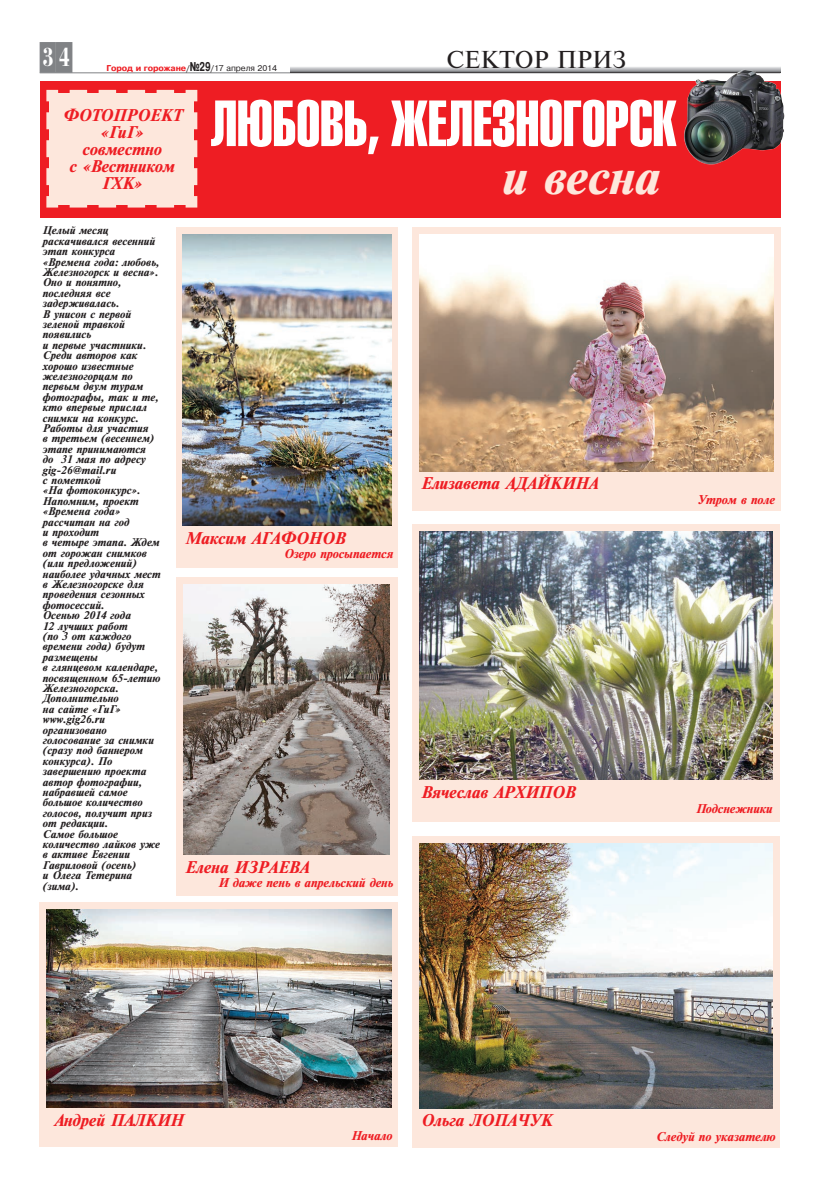
<style>
.page{position:relative;width:820px;height:1191px;background:#fff}
.page>*{position:absolute;margin:0;border:0;box-sizing:border-box;transform-origin:0 0}
.t1{font:64px "Helios Extra Compressed";color:#fff}
.t2{font:italic 700 47px "Times ET";color:#fde7dc}
.t3{font:27.6px "Bodoni Cameo CTT";color:#808285;scale:1.05 1}
.t4{font:23px "Times ET";color:#231f20}
.t5{font:italic 700 16px/17px "Times ET";letter-spacing:-.01em;color:#ee1d23;text-align:center}
.t6{font:italic 700 12px "Times ET";letter-spacing:-.01em;color:#ee1d23}
.t7{font:italic 700 10.5px/10.4px "Times ET";color:#231f20}
.t8{font:700 8px "Pragmatica";letter-spacing:-.01em;color:#ee1d23}
.s1{font-weight:400;color:#231f20}
.s2{font-size:12px;color:#231f20}
</style>
<div class="page">
<hr style="left:40px;top:72px;width:740px;height:1px;background:#808285">
<div style="left:176px;top:227px;width:222px;height:341px;background:#fde7dc"></div>
<div style="left:176px;top:577px;width:222px;height:318px;background:#fde7dc"></div>
<div style="left:40px;top:902px;width:358px;height:244px;background:#fde7dc"></div>
<div style="left:412px;top:835px;width:368px;height:312px;background:#fde7dc"></div>
<div style="left:412px;top:524px;width:368px;height:298px;background:#fde7dc"></div>
<div style="left:412px;top:228px;width:368px;height:283px;background:#fde7dc"></div>
<div style="left:40px;top:81px;width:739px;height:136px;background:#ee1d23"></div>
<div style="left:46px;top:89px;width:152px;height:119px;background:#fde7dc"></div>
<img style="left:679px;top:66px;width:106px;height:103px">
<svg style="left:541px;top:217px;width:123px;height:18px"></svg>
<img style="left:419px;top:532px;width:353px;height:247px">
<img style="left:183px;top:584px;width:206px;height:271px">
<img style="left:46px;top:909px;width:345px;height:198px">
<img style="left:419px;top:843px;width:353px;height:265px">
<img style="left:183px;top:234px;width:208px;height:292px">
<img style="left:419px;top:235px;width:354px;height:236px">
<h3 class="t3" style="left:40px;top:42px;width:33px">34</h3>
<p class="t8" style="left:106px;top:64px;width:172px">Город и горожане<span class="s1">/</span><span class="s2">№29</span><span class="s1">/17 апреля 2014</span></p>
<h3 class="t4" style="left:446px;top:46px;width:181px">СЕКТОР ПРИЗ</h3>
<h3 class="t5" style="left:62px;top:107px;width:120px">Фотопроект «ГиГ» совместно<br>с «Вестником<br>ГХК»</h3>
<p class="t7" style="left:43px;top:226px;width:119px">Целый месяц раскачивался весенний эт ап конкурса «Времена года: любовь,<br>Железногорск и весна».<br>Оно и понятно, последняя все задерживалась.<br>В унисон с первой зеленой травкой появились<br>и первые участники.<br>Среди авторов как хорошо известные железногорцам по первым двум турам фотографы, так и те, кто впервые прислал снимки на конкурс.<br>Работ ы для участ ия<br>в трет ьем (весеннем) эт апе принимают ся<br>до 31 мая по адресу gig-26@mail.ru<br>с пометкой<br>«На фот оконкурс».<br>Напомним, проект «Времена года» рассчитан на год<br>и проходит<br>в чет ыре эт апа. Ждем от горожан снимков (или предложений) наиболее удачных мест в Железногорске для проведения сезонных фотосессий.<br>Осенью 2014 года<br>12 лучших работ<br>(по 3 от каждого времени года) будут размещены<br>в глянцевом календаре, посвященном 65-лет ию<br>Железногорска.<br>Дополнительно<br>на сайт е «ГиГ» www.gig26.ru организовано голосование за снимки (сразу под баннером конкурса). По завершению проекта автор фотографии, набравшей самое большое количество голосов, получит приз от редакции.<br>Самое большое количество лайков уже в акт иве Евгении<br>Гавриловой (осень)<br>и Олега Тет ерина (зима).</p>
<h1 class="t1" style="left:211px;top:90px;width:467px">ЛЮБОВЬ, ЖЕЛЕЗНОГОРСК</h1>
<h2 class="t2" style="left:501px;top:150px;width:160px">и весна</h2>
<h3 class="t5" style="left:420px;top:475px;width:178px">Елизавет а АДАЙКИНА</h3>
<h3 class="t5" style="left:185px;top:529px;width:162px">Максим АГАФОНОВ</h3>
<p class="t6" style="left:284px;top:547px;width:110px">Озеро просыпается</p>
<h3 class="t5" style="left:420px;top:784px;width:156px">Вячеслав АРХИПОВ</h3>
<h3 class="t5" style="left:185px;top:858px;width:126px">Елена ИЗРАЕВА</h3>
<p class="t6" style="left:218px;top:876px;width:176px">И даже пень в апрельский день</p>
<p class="t6" style="left:697px;top:493px;width:79px">Утром в поле</p>
<p class="t6" style="left:695px;top:802px;width:78px">Подснежники</p>
<h3 class="t5" style="left:54px;top:1111px;width:131px">Андрей ПАЛКИН</h3>
<h3 class="t5" style="left:420px;top:1112px;width:127px">Ольга ЛОПАЧУК</h3>
<p class="t6" style="left:351px;top:1129px;width:43px">Начало</p>
<p class="t6" style="left:655px;top:1130px;width:121px">Следуй по указат елю</p>
</div>
